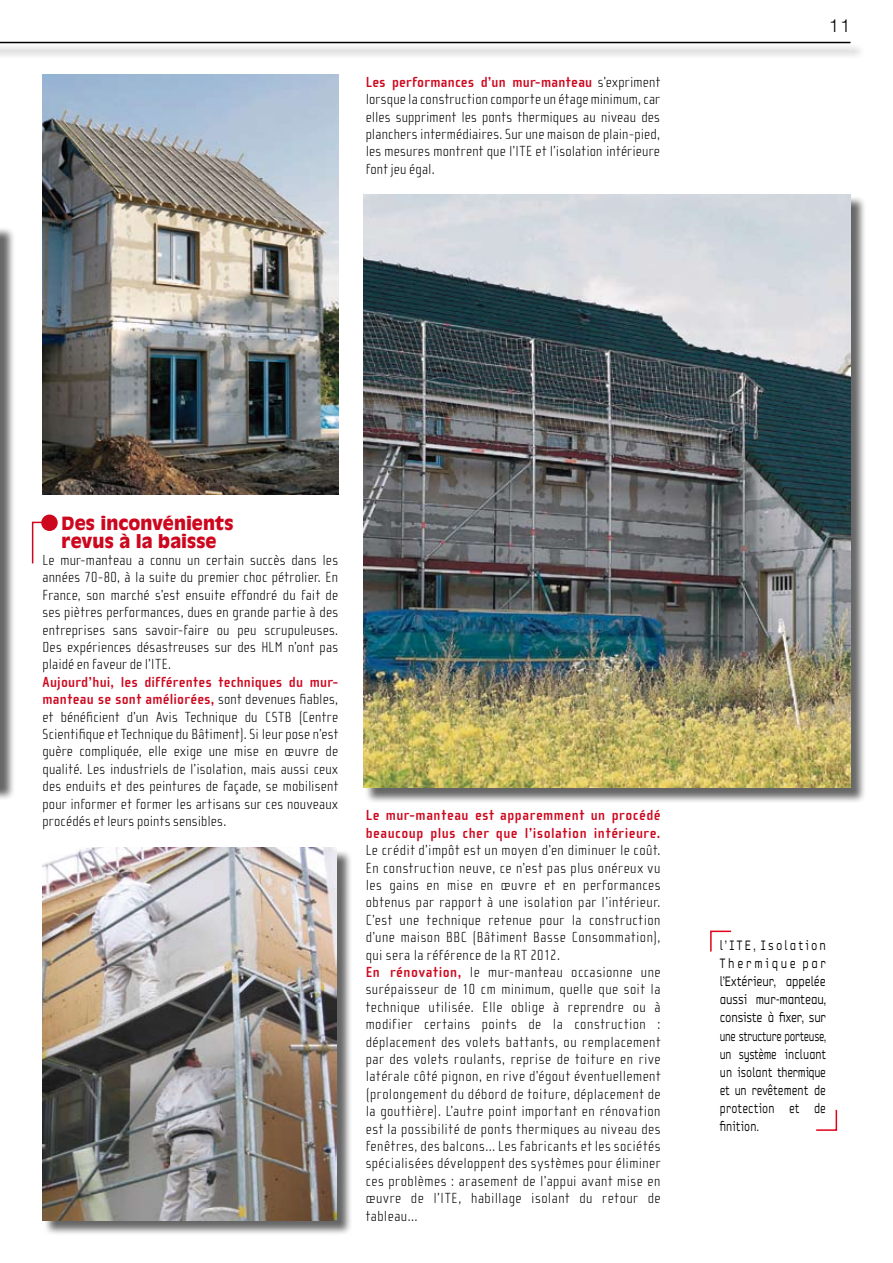
<style>
.page{position:relative;width:893px;height:1263px;background:#fff}
.page>*{position:absolute;margin:0;border:0;box-sizing:border-box;transform-origin:0 0}
.t1{font:900 18px/18px "Antique Olive Std";letter-spacing:.005em;color:#cd071e}
.t2{font:300 18px "Helvetica Neue LT Std";color:#000}
.t3{font:100 15px/17.4px "Cholla Sans";letter-spacing:.03em;color:#000;text-align:justify}
.t4{font:700 15px/17.4px "Cholla Sans";letter-spacing:.035em;color:#cd071e}
.t5{font:14.55px/18.1px "Reform";letter-spacing:.01em;color:#000;text-align:justify;scale:.75 1}
.s1{font-weight:700;color:#cd071e}
</style>
<div class="page">
<svg style="left:710px;top:930px;width:22px;height:22px"></svg>
<svg style="left:816px;top:1109px;width:22px;height:22px"></svg>
<div style="left:0;top:43px;width:864px;height:16px;background:#000;opacity:.6"></div>
<hr style="left:0;top:42px;width:850px;height:1px;background:#000">
<div style="left:0;top:226px;width:16px;height:575px;background:#000;opacity:.6"></div>
<div style="left:44px;top:849px;width:309px;height:387px;background:#000;opacity:.6"></div>
<img style="left:43px;top:848px;width:293px;height:372px">
<img style="left:43px;top:74px;width:295px;height:420px">
<div style="left:365px;top:196px;width:501px;height:607px;background:#000;opacity:.6"></div>
<img style="left:363px;top:195px;width:487px;height:593px">
<svg style="left:31px;top:521px;width:16px;height:43px"></svg>
<div style="left:41px;top:514px;width:17px;height:17px;background:#cd071e;border-radius:50%"></div>
<p class="t3" style="left:366px;top:73px;width:296px"><span class="s1">Les performances d’un mur-manteau</span> s’expriment lorsque la construction comporte un étage minimum, car elles suppriment les ponts thermiques au niveau des planchers intermédiaires. Sur une maison de plain-pied, les mesures montrent que l’ITE et l’isolation intérieure font jeu égal.</p>
<p class="t2" style="left:829px;top:15px;width:23px">11</p>
<p class="t1" style="left:62px;top:514px;width:173px">Des inconvénients revus à la baisse</p>
<p class="t3" style="left:43px;top:551px;width:297px">Le mur-manteau a connu un certain succès dans les années 70-80, à la suite du premier choc pétrolier. En France, son marché s’est ensuite effondré du fait de ses piètres performances, dues en grande partie à des entreprises sans savoir-faire ou peu scrupuleuses.<br>Des expériences désastreuses sur des HLM n’ont pas plaidé en faveur de l’ITE.</p>
<p class="t3" style="left:43px;top:673px;width:297px"><span class="s1">Aujourd’hui, les différentes techniques du mur&shy;manteau se sont améliorées,</span> sont devenues fiables, et bénéficient d’un Avis Technique du CSTB (Centre Scientifique et Technique du Bâtiment). Si leur pose n’est guère compliquée, elle exige une mise en œuvre de qualité. Les industriels de l’isolation, mais aussi ceux des enduits et des peintures de façade, se mobilisent pour informer et former les artisans sur ces nouveaux procédés et leurs points sensibles.</p>
<p class="t4" style="left:366px;top:807px;width:296px">Le mur-manteau est apparemment un procédé beaucoup plus cher que l’isolation intérieure.</p>
<p class="t3" style="left:366px;top:842px;width:296px;text-align:left">Le crédit d’impôt est un moyen d’en diminuer le coût.<br>En construction neuve, ce n’est pas plus onéreux vu les gains en mise en œuvre et en performances obtenus par rapport à une isolation par l’intérieur.<br>C’est une technique retenue pour la construction d’une maison BBC (Bâtiment Basse Consommation), qui sera la référence de la RT 2012.<br><span class="s1">En rénovation,</span> le mur-manteau occasionne une surépaisseur de 10 cm minimum, quelle que soit la technique utilisée. Elle oblige à reprendre ou à modifier certains points de la construction : déplacement des volets battants, ou remplacement par des volets roulants, reprise de toiture en rive latérale côté pignon, en rive d’égout éventuellement (prolongement du débord de toiture, déplacement de la gouttière). L’autre point important en rénovation est la possibilité de ponts thermiques au niveau des fenêtres, des balcons… Les fabricants et les sociétés spécialisées développent des systèmes pour éliminer ces problèmes : arasement de l’appui avant mise en œuvre de l’ITE, habillage isolant du retour de tableau…</p>
<p class="t5" style="left:720px;top:936px;width:143px">l’ITE, Isolation Thermique par l’Extérieur, appelée aussi mur-manteau, consiste à fixer, sur une structure porteuse, un système incluant un isolant thermique et un revêtement de protection et de finition.</p>
</div>
